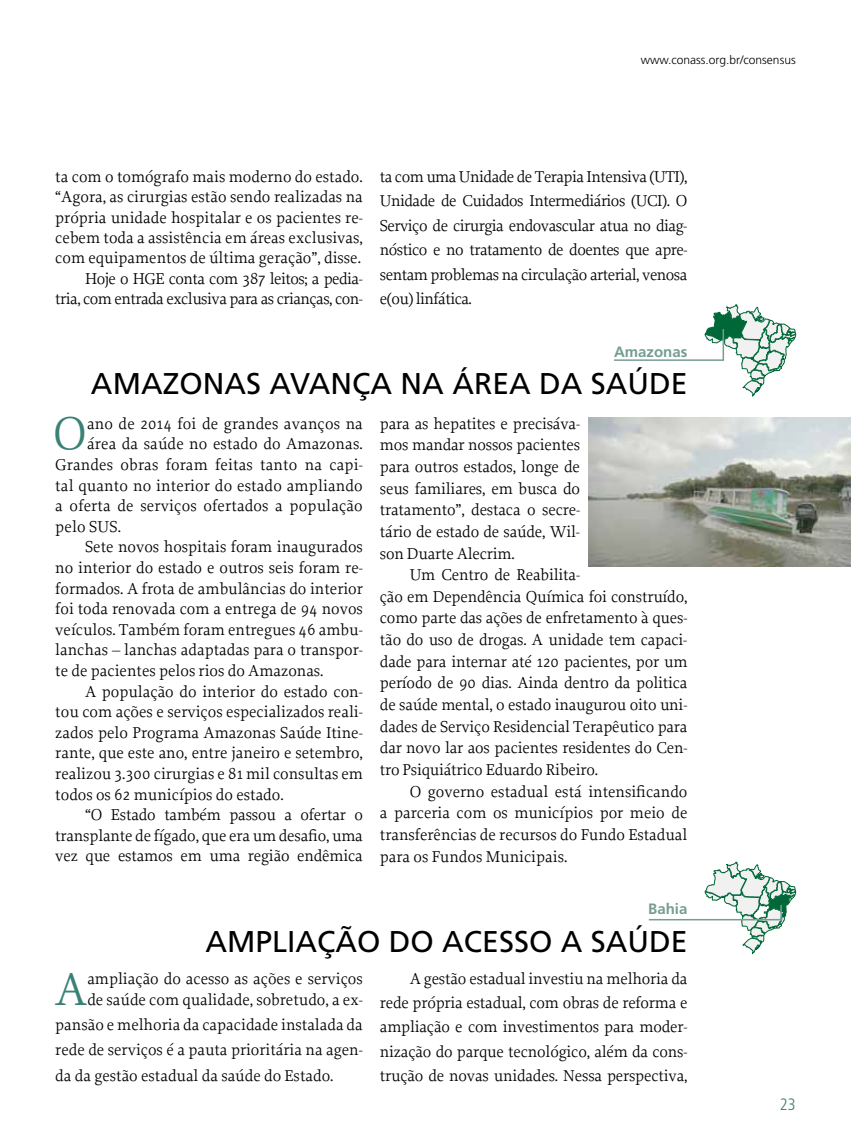
<style>
.page{position:relative;width:851px;height:1136px;background:#fff}
.page>*{position:absolute;margin:0;border:0;box-sizing:border-box;transform-origin:0 0}
.t1{font:47.85px "Proforma";color:#398275}
.t2{font:30px "Frutiger LT Std";color:#000}
.t3{font:16.5px/21.6px "Proforma";color:#000;text-align:justify}
.t4{font:300 condensed 16.5px "Frutiger LT Std";color:#398275}
.t5{font:700 15px "Frutiger LT Std";color:#759d93}
.t6{font:300 12px "Frutiger LT Std";color:#000}
.s1{font-family:"Liga Sans LT Std"}
</style>
<div class="page">
<img style="left:588px;top:417px;width:262px;height:149px">
<svg style="left:704px;top:304px;width:91px;height:92px"></svg>
<hr style="left:614px;top:359px;width:110px;height:2px;background:#759d93">
<hr style="left:722px;top:329px;width:2px;height:31px;background:#759d93">
<hr style="left:648px;top:918px;width:133px;height:2px;background:#759d93">
<svg style="left:704px;top:861px;width:91px;height:92px"></svg>
<p class="t6" style="left:640px;top:53px;width:156px">www.conass.org.br/consensus</p>
<p class="t3" style="left:55px;top:166px;width:309px;line-height:20.4px;text-align:right">ta com o tomógrafo mais moderno do estado. “Agora, as cirurgias estão sendo realizadas na própria unidade hospitalar e os pacientes re&shy;cebem toda a assistência em áreas exclusivas, com equipamentos de última geração”, disse.<br>Hoje o HGE conta com <span class="s1">387</span> leitos; a pedia-<br>tria, com entrada exclusiva para as crianças, con-</p>
<p class="t3" style="left:380px;top:164px;width:309px;line-height:24.5px">ta com uma Unidade de Terapia Intensiva (UTI), Unidade de Cuidados Intermediários (UCI). O Serviço de cirurgia endovascular atua no diag&shy;nóstico e no tratamento de doentes que apre&shy;sentam problemas na circulação arterial, venosa e(ou) linfática.</p>
<p class="t5" style="left:614px;top:342px;width:75px">Amazonas</p>
<h2 class="t2" style="left:91px;top:366px;width:598px">AMAZONAS AVANÇA NA ÁREA DA SAÚDE</h2>
<h1 class="t1" style="left:53px;top:404px;width:35px">O</h1>
<p class="t3" style="left:87px;top:412px;width:277px">ano de <span class="s1">2014</span> foi de grandes avanços na</p>
<p class="t3" style="left:87px;top:433px;width:277px">área da saúde no estado do Amazonas.</p>
<p class="t3" style="left:55px;top:453px;width:309px">Grandes obras foram feitas tanto na capi-</p>
<p class="t3" style="left:55px;top:474px;width:309px">tal quanto no interior do estado ampliando</p>
<p class="t3" style="left:55px;top:494px;width:309px">a oferta de serviços ofertados a população</p>
<p class="t3" style="left:55px;top:515px;width:67px">pelo SUS.</p>
<p class="t3" style="left:85px;top:536px;width:279px">Sete novos hospitais foram inaugurados</p>
<p class="t3" style="left:55px;top:556px;width:309px">no interior do estado e outros seis foram re-</p>
<p class="t3" style="left:55px;top:577px;width:309px">formados. A frota de ambulâncias do interior</p>
<p class="t3" style="left:55px;top:597px;width:309px">foi toda renovada com a entrega de <span class="s1">94</span> novos</p>
<p class="t3" style="left:55px;top:618px;width:309px">veículos. Também foram entregues <span class="s1">46</span> ambu-</p>
<p class="t3" style="left:55px;top:639px;width:309px">lanchas – lanchas adaptadas para o transpor-</p>
<p class="t3" style="left:55px;top:659px;width:270px">te de pacientes pelos rios do Amazonas.</p>
<p class="t3" style="left:85px;top:680px;width:279px">A população do interior do estado con-</p>
<p class="t3" style="left:55px;top:700px;width:309px">tou com ações e serviços especializados reali-</p>
<p class="t3" style="left:55px;top:721px;width:309px">zados pelo Programa Amazonas Saúde Itine-</p>
<p class="t3" style="left:55px;top:742px;width:309px">rante, que este ano, entre janeiro e setembro,</p>
<p class="t3" style="left:55px;top:762px;width:309px">realizou <span class="s1">3</span>.<span class="s1">300</span> cirurgias e <span class="s1">81</span> mil consultas em</p>
<p class="t3" style="left:55px;top:783px;width:230px">todos os <span class="s1">62</span> municípios do estado.</p>
<p class="t3" style="left:85px;top:803px;width:279px">“O Estado também passou a ofertar o</p>
<p class="t3" style="left:55px;top:824px;width:309px">transplante de fígado, que era um desafio, uma</p>
<p class="t3" style="left:55px;top:845px;width:309px">vez que estamos em uma região endêmica</p>
<p class="t3" style="left:380px;top:412px;width:202px">para as hepatites e precisáva&shy;mos mandar nossos pacientes para outros estados, longe de seus familiares, em busca do tratamento”, destaca o secre&shy;tário de estado de saúde, Wil&shy;son Duarte Alecrim.</p>
<p class="t3" style="left:380px;top:563px;width:309px;text-align:left;text-indent:30px">Um Centro de Reabilita-<br>ção em Dependência Química foi construído, como parte das ações de enfretamento à ques&shy;tão do uso de drogas. A unidade tem capaci&shy;dade para internar até <span class="s1">120</span> pacientes, por um período de <span class="s1">90</span> dias. Ainda dentro da politica de saúde mental, o estado inaugurou oito uni&shy;dades de Serviço Residencial Terapêutico para dar novo lar aos pacientes residentes do Cen&shy;tro Psiquiátrico Eduardo Ribeiro.</p>
<p class="t3" style="left:380px;top:780px;width:309px;text-indent:30px">O governo estadual está intensificando a parceria com os municípios por meio de transferências de recursos do Fundo Estadual para os Fundos Municipais.</p>
<p class="t5" style="left:648px;top:899px;width:41px">Bahia</p>
<h2 class="t2" style="left:205px;top:923px;width:256px">AM PLIAÇÃODO ACESSO</h2>
<h2 class="t2" style="left:560px;top:923px;width:50px">A SAÚDE</h2>
<h1 class="t1" style="left:55px;top:959px;width:34px">A</h1>
<p class="t3" style="left:87px;top:968px;width:277px;line-height:20.5px">ampliação do acesso as ações e serviços de saúde com qualidade, sobretudo, a ex-</p>
<p class="t3" style="left:55px;top:1011px;width:309px;line-height:25.3px">pansão e melhoria da capacidade instalada da rede de serviços é a pauta prioritária na agen&shy;da da gestão estadual da saúde do Estado.</p>
<p class="t3" style="left:380px;top:966px;width:309px;line-height:24.2px;text-indent:30px">A gestão estadual investiu na melhoria da rede própria estadual, com obras de reforma e ampliação e com investimentos para moder&shy;nização do parque tecnológico, além da cons&shy;trução de novas unidades. Nessa perspectiva,</p>
<p class="t4" style="left:779px;top:1095px;width:17px">23</p>
</div>
